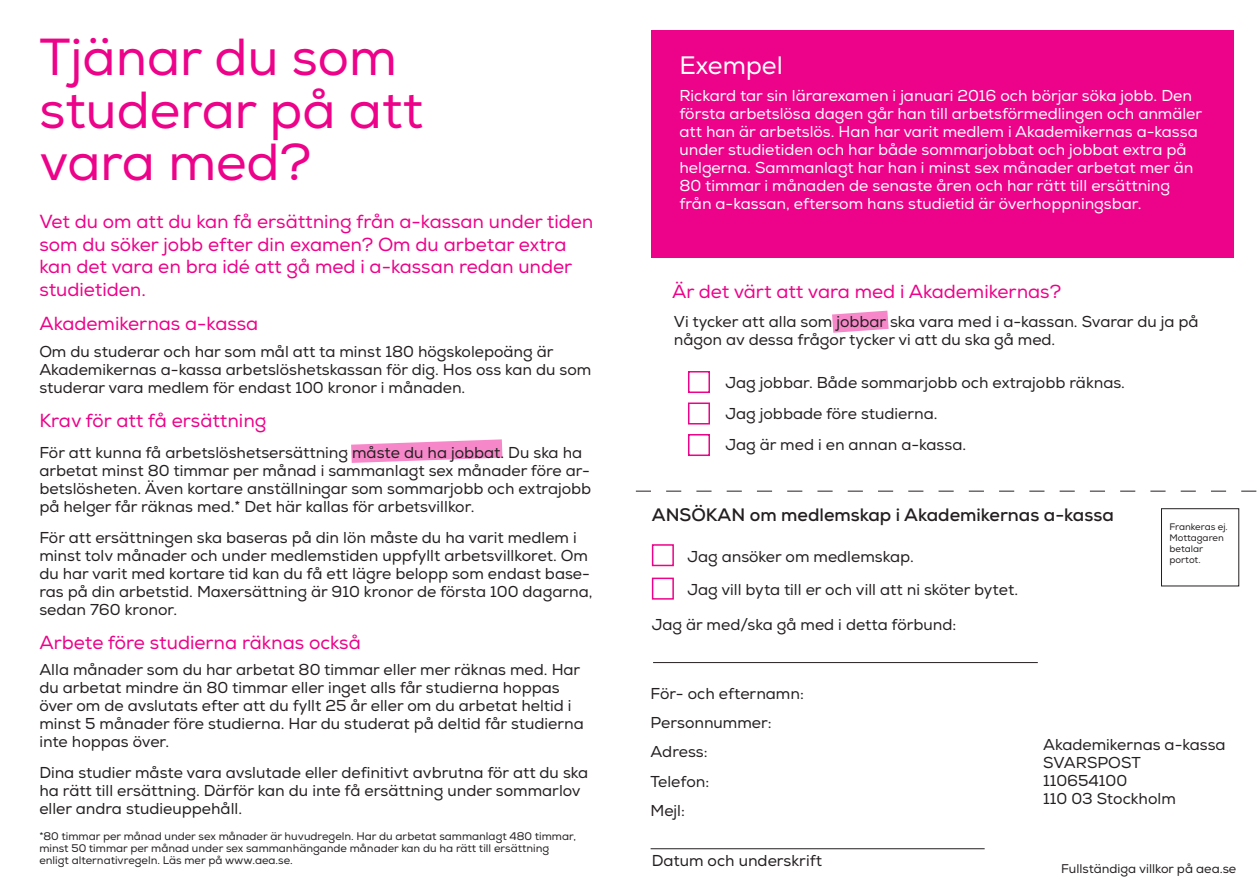
<style>
.page{position:relative;width:1259px;height:893px;background:#fff}
.page>*{position:absolute;margin:0;border:0;box-sizing:border-box;transform-origin:0 0}
.Rubrik_1{font:49.5px "Nexa";color:#ed028a}
.t1{font:24px "Nexa";color:#fff}
.Ingress{font:18px/22.5px "Nexa";color:#ed028a}
.Rubrik_2{font:18px "Nexa";color:#ed028a}
.rubrik_2{font:700 18px "Nexa";color:#231f20}
.Brödtext{font:15px/18px "Nexa";color:#231f20}
.exempeltext{font:15px/18px "Nexa";color:#fff}
.Rubrik_2-2{font:12px "Nexa";color:#231f20}
.fotnot{font:10.5px/12px "Nexa";color:#231f20}
.t2{font:9px/10.8px "Nexa";color:#231f20}
</style>
<div class="page">
<svg style="left:351px;top:439px;width:151px;height:24px"></svg>
<svg style="left:832px;top:311px;width:56px;height:22px"></svg>
<div style="left:651px;top:30px;width:582px;height:227px;background:#ed028a"></div>
<div style="left:688px;top:371px;width:22px;height:22px;border:2px solid #ed028a"></div>
<div style="left:688px;top:402px;width:22px;height:22px;border:2px solid #ed028a"></div>
<div style="left:688px;top:434px;width:22px;height:22px;border:2px solid #ed028a"></div>
<svg style="left:636px;top:491px;width:621px;height:1px"></svg>
<hr style="left:650px;top:848px;width:334px;height:1px;background:#231f20">
<hr style="left:653px;top:662px;width:384px;height:1px;background:#231f20">
<div style="left:652px;top:544px;width:22px;height:22px;border:2px solid #ed028a"></div>
<div style="left:652px;top:578px;width:22px;height:22px;border:2px solid #ed028a"></div>
<div style="left:1161px;top:508px;width:78px;height:78px;border:1px solid #231f20"></div>
<p class="Rubrik_1" style="left:39px;top:26px;width:359px">Tjänar du som</p>
<p class="Rubrik_1" style="left:39px;top:78px;width:385px">studerar på att</p>
<p class="Rubrik_1" style="left:39px;top:131px;width:273px">vara med?</p>
<p class="Ingress" style="left:39px;top:211px;width:555px">Vet du om att du kan få ersättning från a-kassan under tiden som du söker jobb efter din examen? Om du arbetar extra kan det vara en bra idé att gå med i a-kassan redan under studietiden.</p>
<p class="Rubrik_2" style="left:39px;top:312px;width:220px">Akademikernas a-kassa</p>
<p class="Brödtext" style="left:39px;top:342px;width:553px">Om du studerar och har som mål att ta minst 180 högskolepoäng är<br>Akademikernas a-kassa arbetslöshetskassan för dig. Hos oss kan du som studerar vara medlem för endast 100 kronor i månaden.</p>
<p class="Rubrik_2" style="left:39px;top:409px;width:228px">Krav för att få ersättning</p>
<p class="Brödtext" style="left:39px;top:444px;width:553px">För att kunna få arbetslöshetsersättning måste du ha jobbat. Du ska ha arbetat minst 80 timmar per månad i sammanlagt sex månader före ar&shy;betslösheten. Även kortare anställningar som sommarjobb och extrajobb på helger får räknas med.* Det här kallas för arbetsvillkor.</p>
<p class="Brödtext" style="left:39px;top:528px;width:554px">För att ersättningen ska baseras på din lön måste du ha varit medlem i minst tolv månader och under medlemstiden uppfyllt arbetsvillkoret. Om du har varit med kortare tid kan du få ett lägre belopp som endast base&shy;ras på din arbetstid. Maxersättning är 910 kronor de första 100 dagarna, sedan 760 kronor.</p>
<p class="Rubrik_2" style="left:39px;top:631px;width:323px">Arbete före studierna räknas också</p>
<p class="Brödtext" style="left:39px;top:661px;width:546px">Alla månader som du har arbetat 80 timmar eller mer räknas med. Har du arbetat mindre än 80 timmar eller inget alls får studierna hoppas över om de avslutats efter att du fyllt 25 år eller om du arbetat heltid i minst 5 månader före studierna. Har du studerat på deltid får studierna inte hoppas över.</p>
<p class="Brödtext" style="left:39px;top:764px;width:550px">Dina studier måste vara avslutade eller definitivt avbrutna för att du ska ha rätt till ersättning. Därför kan du inte få ersättning under sommarlov eller andra studieuppehåll.</p>
<p class="fotnot" style="left:39px;top:830px;width:538px">*80 timmar per månad under sex månader är huvudregeln. Har du arbetat sammanlagt 480 timmar, minst 50 timmar per månad under sex sammanhängande månader kan du ha rätt till ersättning enligt alternativregeln. Läs mer på www.aea.se.</p>
<p class="t1" style="left:679px;top:50px;width:105px">Exempel</p>
<p class="exempeltext" style="left:679px;top:87px;width:524px">Rickard tar sin lärarexamen i januari 2016 och börjar söka jobb. Den första arbetslösa dagen går han till arbetsförmedlingen och anmäler att han är arbetslös. Han har varit medlem i Akademikernas a-kassa under studietiden och har både sommarjobbat och jobbat extra på helgerna. Sammanlagt har han i minst sex månader arbetat mer än 80 timmar i månaden de senaste åren och har rätt till ersättning från a-kassan, eftersom hans studietid är överhoppningsbar.</p>
<p class="Rubrik_2" style="left:672px;top:280px;width:390px">Är det värt att vara med i Akademikernas?</p>
<p class="Brödtext" style="left:674px;top:313px;width:526px">Vi tycker att alla som jobbar ska vara med i a-kassan. Svarar du ja på någon av dessa frågor tycker vi att du ska gå med.</p>
<p class="Brödtext" style="left:725px;top:374px;width:401px">Jag jobbar. Både sommarjobb och extrajobb räknas.</p>
<p class="Brödtext" style="left:725px;top:405px;width:213px">Jag jobbade före studierna.</p>
<p class="Brödtext" style="left:725px;top:436px;width:242px">Jag är med i en annan a-kassa.</p>
<p class="rubrik_2" style="left:652px;top:503px;width:463px">ANSÖKAN om medlemskap i Akademikernas a-kassa</p>
<p class="Brödtext" style="left:687px;top:548px;width:228px">Jag ansöker om medlemskap.</p>
<p class="Brödtext" style="left:687px;top:581px;width:332px">Jag vill byta till er och vill att ni sköter bytet.</p>
<p class="Brödtext" style="left:652px;top:616px;width:306px">Jag är med/ska gå med i detta förbund:</p>
<p class="t2" style="left:1169px;top:522px;width:60px">Frankeras ej.</p>
<p class="t2" style="left:1169px;top:533px;width:56px">Mottagaren betalar</p>
<p class="t2" style="left:1169px;top:554px;width:33px">portot.</p>
<p class="Brödtext" style="left:650px;top:684px;width:155px">För- och efternamn:</p>
<p class="Brödtext" style="left:650px;top:714px;width:123px">Personnummer:</p>
<p class="Brödtext" style="left:650px;top:743px;width:58px">Adress:</p>
<p class="Brödtext" style="left:650px;top:773px;width:60px">Telefon:</p>
<p class="Brödtext" style="left:650px;top:802px;width:36px">Mejl:</p>
<p class="Brödtext" style="left:651px;top:852px;width:172px">Datum och underskrift</p>
<p class="Brödtext" style="left:1043px;top:736px;width:184px">Akademikernas a-kassa</p>
<p class="Brödtext" style="left:1043px;top:754px;width:99px">SVARSPOST</p>
<p class="Brödtext" style="left:1043px;top:772px;width:86px">110654100</p>
<p class="Brödtext" style="left:1043px;top:790px;width:134px">110 03 Stockholm</p>
<p class="Rubrik_2-2" style="left:1061px;top:861px;width:177px">Fullständiga villkor på aea.se</p>
</div>
